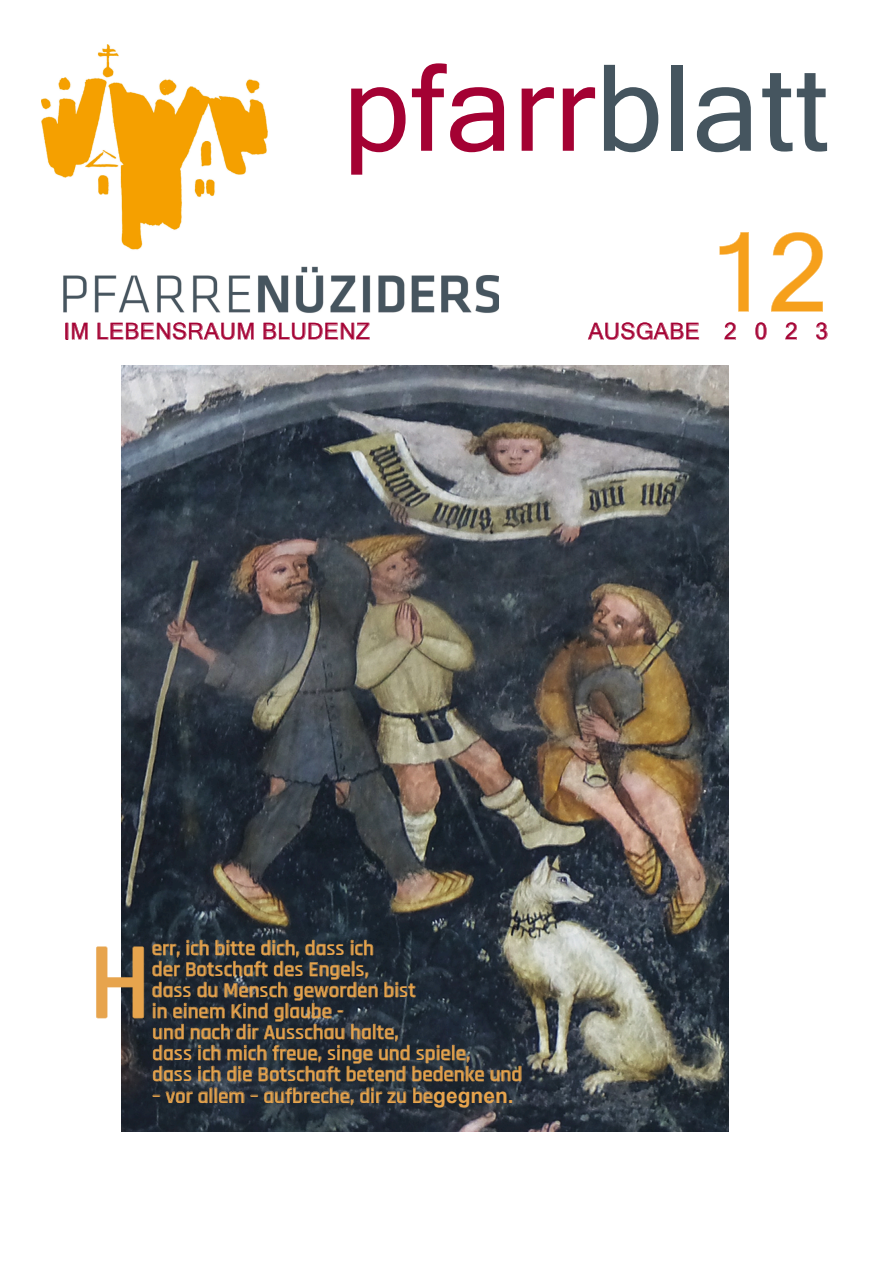
<style>
.page{position:relative;width:893px;height:1263px;background:#fff}
.page>*{position:absolute;margin:0;border:0;box-sizing:border-box;transform-origin:0 0}
.t1{font:120px "Microsoft Sans Serif";letter-spacing:.01em;color:#a40133}
.t2{font:600 110.55px "Rajdhani";color:#e7a44d}
.t3{font:108px "Microsoft Sans Serif";color:#f6a01b}
.t4{font:22.5px "Microsoft Sans Serif";letter-spacing:.02em;color:#a40133}
.t5{font:600 21px/21px "Rajdhani";color:#e7a44d}
.s1{color:#45555f}
.s2{font-family:"Arial";font-weight:700}
</style>
<div class="page">
<img style="left:122px;top:366px;width:606px;height:765px">
<svg style="left:65px;top:322px;width:634px;height:18px"></svg>
<svg style="left:725px;top:322px;width:102px;height:18px"></svg>
<svg style="left:720px;top:232px;width:103px;height:80px"></svg>
<img style="left:42px;top:45px;width:457px;height:268px">
<svg style="left:96px;top:946px;width:48px;height:72px"></svg>
<svg style="left:153px;top:940px;width:368px;height:141px;background:#2f3438"></svg>
<svg style="left:153px;top:1087px;width:280px;height:18px;background:#383b3c"></svg>
<h1 class="t1" style="left:343px;top:63px;width:487px">pfarr<span class="s1">blatt</span></h1>
<p class="t4" style="left:64px;top:323px;width:308px">IM LEBENSRAUM BLUDENZ</p>
<p class="t4" style="left:588px;top:323px;width:113px">AUSGABE</p>
<h3 class="t3" style="left:708px;top:233px;width:122px">12</h3>
<p class="t4" style="left:724px;top:323px;width:105px">2 0 2 3</p>
<h2 class="t2" style="left:88px;top:915px;width:65px">H</h2>
<p class="t5" style="left:152px;top:938px;width:372px">err, ich bitte dich, dass ich<br>der Botschaft des Engels,<br>dass du Mensch geworden bist<br>in einem Kind glaube -<br>und nach dir Ausschau halte,<br>dass ich mich freue, singe und spiele,<br>dass ich die Botschaft betend bedenke und</p>
<p class="t5" style="left:152px;top:1086px;width:363px">– vor allem – aufbreche, dir zu be<span class="s2">gegnen.</span></p>
</div>
